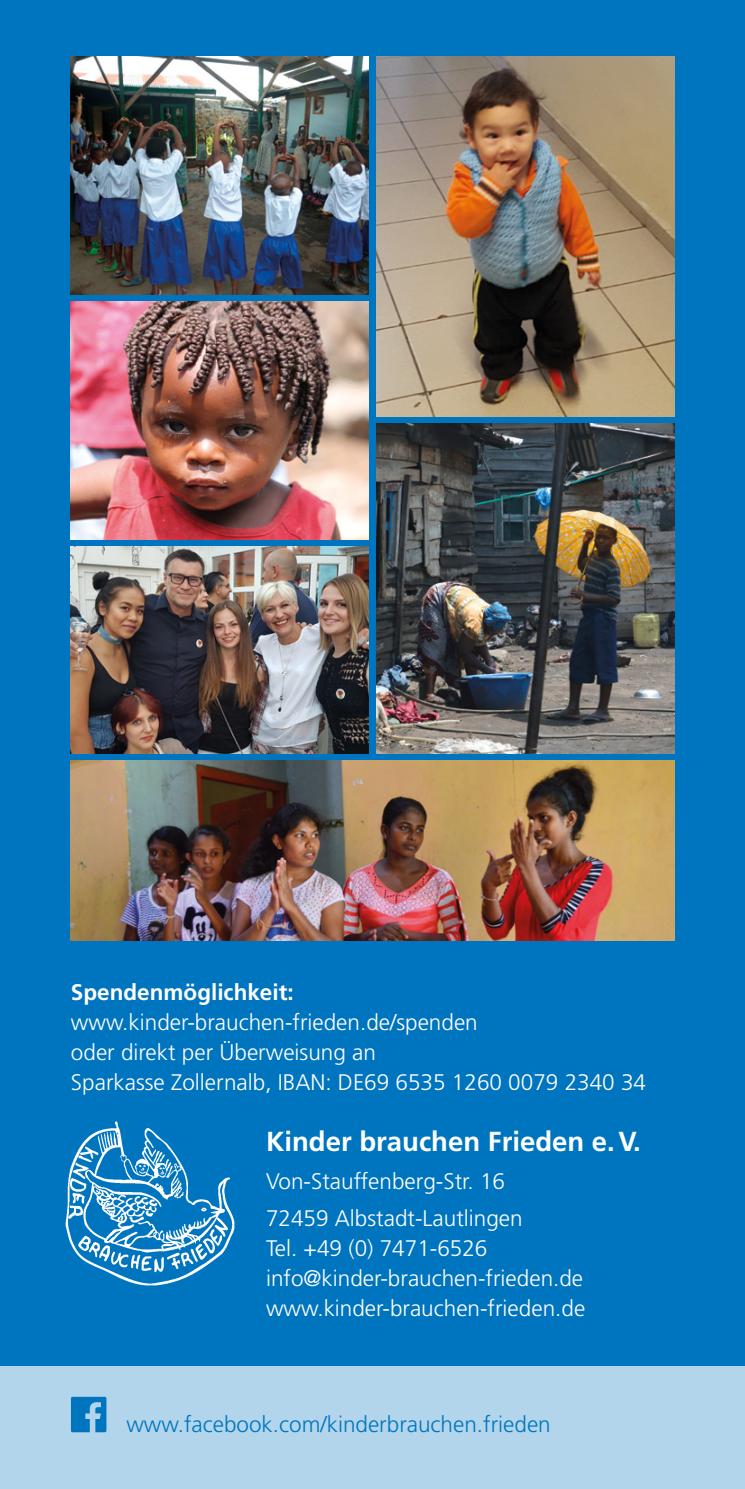
<style>
.page{position:relative;width:745px;height:1489px;background:#fff}
.page>*{position:absolute;margin:0;border:0;box-sizing:border-box;transform-origin:0 0}
.t1{font:700 27.5px "Frutiger LT Std";color:#fff}
.t2{font:300 22.5px/30px "Frutiger LT Std";color:#fff}
.t3{font:300 22.5px "Frutiger LT Std";color:#0075bf}
.t4{font:700 22.5px "Frutiger LT Std";color:#fff}
</style>
<div class="page">
<div style="left:0;top:0;width:744px;height:1488px;background:#0075bf"></div>
<div style="left:0;top:1366px;width:744px;height:122px;background:#b2d5eb"></div>
<svg style="left:71px;top:1396px;width:35px;height:35px"></svg>
<img style="left:71px;top:57px;width:298px;height:237px">
<img style="left:71px;top:301px;width:298px;height:238px">
<img style="left:71px;top:546px;width:298px;height:207px">
<img style="left:376px;top:57px;width:297px;height:359px">
<img style="left:376px;top:424px;width:297px;height:329px">
<img style="left:71px;top:760px;width:602px;height:180px">
<img style="left:66px;top:1121px;width:168px;height:164px">
<p class="t4" style="left:71px;top:979px;width:224px">Spendenmöglichkeit:</p>
<p class="t2" style="left:71px;top:1007px;width:576px">www.kinder-brauchen-frieden.de/spenden<br>oder direkt per Überweisung an<br>Sparkasse Zollernalb, IBAN: DE69 6535 1260 0079 2340 34</p>
<p class="t1" style="left:266px;top:1125px;width:376px">Kinder brauchen Frieden e.V.</p>
<p class="t2" style="left:266px;top:1162px;width:258px;line-height:37.5px">Von-Stauffenberg-Str. 16<br>72459 Albstadt-Lautlingen</p>
<p class="t2" style="left:266px;top:1233px;width:320px">Tel. +49 (0) 7471-6526 info@kinder-brauchen-frieden.de www.kinder-brauchen-frieden.de</p>
<p class="t3" style="left:126px;top:1411px;width:425px">www.facebook.com/kinderbrauchen.frieden</p>
</div>
